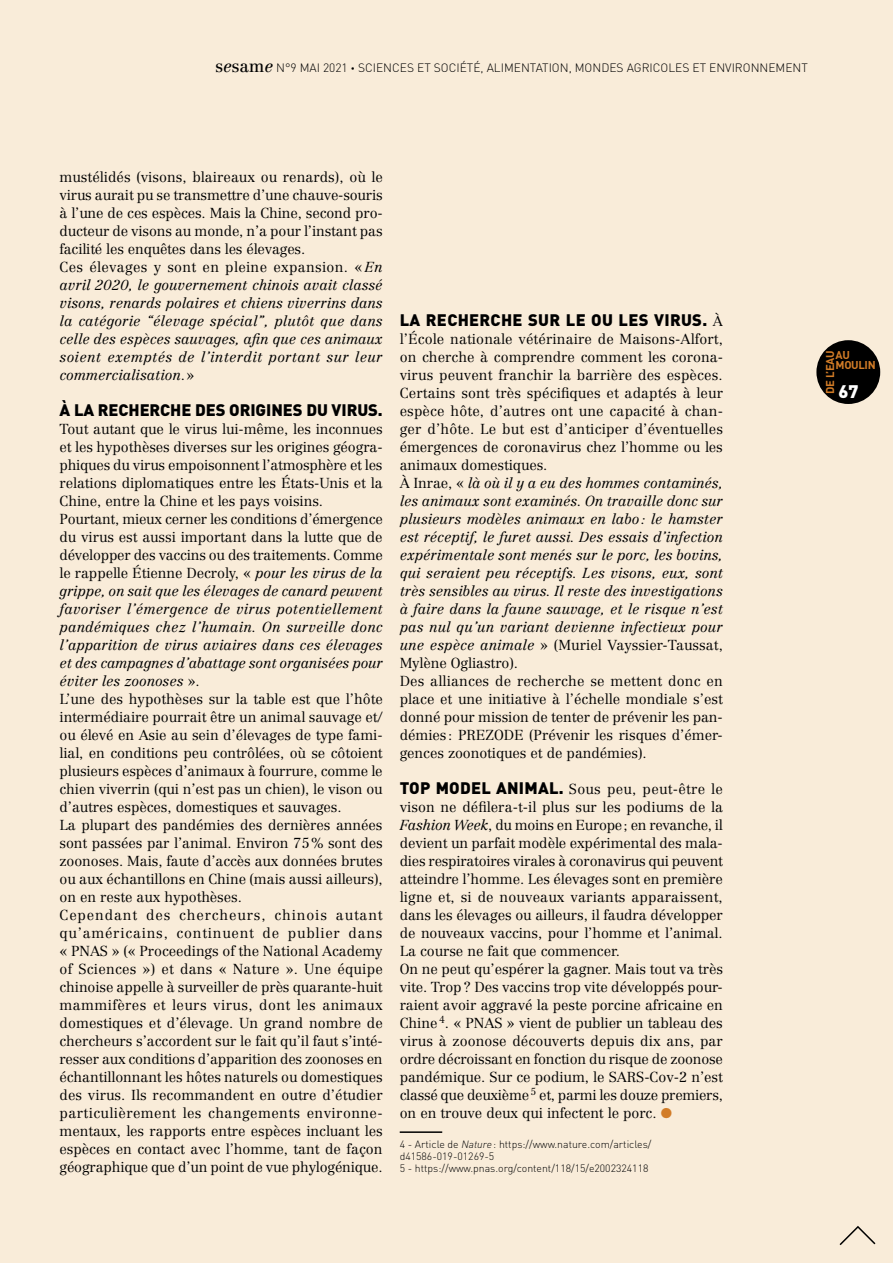
<style>
.page{position:relative;width:893px;height:1263px;background:#f9ecd9}
.page>*{position:absolute;margin:0;border:0;box-sizing:border-box;transform-origin:0 0}
.t1{font:900 18px "DIN";color:#fff}
.t2{font:900 16.5px "DIN";letter-spacing:-.005em;color:#000}
.t3{font:900 16.5px "DIN";letter-spacing:.02em;color:#000}
.t4{font:300 14.25px/18px "Centennial";letter-spacing:-.005em;color:#000}
.t5{font:300 12px "DIN";color:#000}
.t6{font:700 11.25px/9.8px "DIN";letter-spacing:-.03em;color:#d27c27}
.t7{font:300 10.5px/12px "DIN";color:#000}
.s1{font-family:"Centennial";font-weight:400;font-size:16.65px}
.s2{font-family:"Centennial";font-weight:400;font-style:italic;font-size:16.65px}
.s3{font-size:7.5px}
.s4{font-style:italic}
.s5{font-family:"Centennial";font-weight:300;font-size:14.25px}
.s6{font-family:"DIN";font-weight:900;font-size:16.5px}
.s7{color:#d27c27}
</style>
<div class="page">
<div style="left:816px;top:340px;width:64px;height:64px;background:#000;border-radius:50%"></div>
<hr style="left:400px;top:1131px;width:42px;height:2px;background:#000">
<svg style="left:839px;top:1226px;width:37px;height:20px"></svg>
<p class="t5" style="left:215px;top:61px;width:594px"><span class="s1">s</span><span class="s2">e</span><span class="s1">sam</span><span class="s2">e</span> N°9 MAI 2021 <span class="s3">•</span> SCIENCES ET SOCIÉTÉ, ALIMENTATION, MONDES AGRICOLES ET ENVIRONNEMENT</p>
<p class="t4" style="left:60px;top:168px;width:325px">mustélidés (visons, blaireaux ou renards), où le virus aurait pu se transmettre d’une chauve-souris à l’une de ces espèces. Mais la Chine, second pro&shy;ducteur de visons au monde, n’a pour l’instant pas facilité les enquêtes dans les élevages.<br>Ces élevages y sont en pleine expansion. « <span class="s4">En avril 2020, le gouvernement chinois avait classé visons, renards polaires et chiens viverrins dans la catégorie “élevage spécial”, plutôt que dans celle des espèces sauvages, afin que ces animaux soient exemptés de l’interdit portant sur leur commercialisation</span>.»</p>
<p class="t2" style="left:60px;top:399px;width:325px">À LA RECHERCHE DES ORIGINES DU VIRUS.</p>
<p class="t4" style="left:60px;top:420px;width:325px">Tout autant que le virus lui-même, les inconnues et les hypothèses diverses sur les origines géogra&shy;phiques du virus empoisonnent l’atmosphère et les relations diplomatiques entre les États-Unis et la Chine, entre la Chine et les pays voisins.<br>Pourtant, mieux cerner les conditions d’émergence du virus est aussi important dans la lutte que de développer des vaccins ou des traitements. Comme le rappelle Étienne Decroly, « <span class="s4">pour les virus de la grippe, on sait que les élevages de canard peuvent favoriser l’émergence de virus potentiellement pandémiques chez l’humain. On surveille donc l’apparition de virus aviaires dans ces élevages et des campagnes d’abattage sont organisées pour éviter les zoonoses</span> ».<br>L’une des hypothèses sur la table est que l’hôte intermédiaire pourrait être un animal sauvage et/ ou élevé en Asie au sein d’élevages de type fami&shy;lial, en conditions peu contrôlées, où se côtoient plusieurs espèces d’animaux à fourrure, comme le chien viverrin (qui n’est pas un chien), le vison ou d’autres espèces, domestiques et sauvages.<br>La plupart des pandémies des dernières années sont passées par l’animal. Environ 75% sont des zoonoses. Mais, faute d’accès aux données brutes ou aux échantillons en Chine (mais aussi ailleurs), on en reste aux hypothèses.<br>Cependant des chercheurs, chinois autant qu’américains, continuent de publier dans « PNAS » (« Proceedings of the National Academy of Sciences ») et dans « Nature ». Une équipe chinoise appelle à surveiller de près quarante-huit mammifères et leurs virus, dont les animaux domestiques et d’élevage. Un grand nombre de chercheurs s’accordent sur le fait qu’il faut s’inté&shy;resser aux conditions d’apparition des zoonoses en échantillonnant les hôtes naturels ou domestiques des virus. Ils recommandent en outre d’étudier particulièrement les changements environne&shy;mentaux, les rapports entre espèces incluant les espèces en contact avec l’homme, tant de façon géographique que d’un point de vue phylogénique.</p>
<p class="t3" style="left:400px;top:309px;width:325px">LA RECHERCHE SUR LE OU LES VIRUS. <span class="s5">À</span></p>
<p class="t4" style="left:400px;top:330px;width:325px">l’École nationale vétérinaire de Maisons-Alfort, on cherche à comprendre comment les corona&shy;virus peuvent franchir la barrière des espèces.<br>Certains sont très spécifiques et adaptés à leur espèce hôte, d’autres ont une capacité à chan&shy;ger d’hôte. Le but est d’anticiper d’éventuelles émergences de coronavirus chez l’homme ou les animaux domestiques.<br>À Inrae, « <span class="s4">là où il y a eu des hommes contaminés, les animaux sont examinés. On travaille donc sur plusieurs modèles animaux en labo: le hamster est réceptif, le furet aussi. Des essais d’infection expérimentale sont menés sur le porc, les bovins, qui seraient peu réceptifs. Les visons, eux, sont très sensibles au virus. Il reste des investigations à faire dans la faune sauvage, et le risque n’est pas nul qu’un variant devienne infectieux pour une espèce animale</span> » (Muriel Vayssier-Taussat, Mylène Ogliastro).<br>Des alliances de recherche se mettent donc en place et une initiative à l’échelle mondiale s’est donné pour mission de tenter de prévenir les pan&shy;démies : PREZODE (Prévenir les risques d’émer&shy;gences zoonotiques et de pandémies).</p>
<p class="t4" style="left:400px;top:780px;width:325px"><span class="s6">TOP MODEL ANIMAL.</span> Sous peu, peut-être le vison ne défilera-t-il plus sur les podiums de la <span class="s4">Fashion Week</span>, du moins en Europe; en revanche, il devient un parfait modèle expérimental des mala&shy;dies respiratoires virales à coronavirus qui peuvent atteindre l’homme. Les élevages sont en première ligne et, si de nouveaux variants apparaissent, dans les élevages ou ailleurs, il faudra développer de nouveaux vaccins, pour l’homme et l’animal.<br>La course ne fait que commencer.<br>On ne peut qu’espérer la gagner. Mais tout va très vite. Trop? Des vaccins trop vite développés pour&shy;raient avoir aggravé la peste porcine africaine en Chine <sup>4</sup>. « PNAS » vient de publier un tableau des virus à zoonose découverts depuis dix ans, par ordre décroissant en fonction du risque de zoonose pandémique. Sur ce podium, le SARS-Cov-2 n’est classé que deuxième<sup>5</sup> et, parmi les douze premiers, on en trouve deux qui infectent le porc. <span class="s7">●</span></p>
<p class="t7" style="left:400px;top:1138px;width:253px">4 - Article de <span class="s4">Nature</span> : https://www.nature.com/articles/ d41586-019-01269-5<br>5 - https://www.pnas.org/content/118/15/e2002324118</p>
<p class="t6" style="left:825px;top:394px;width:45px;rotate:-90deg">DE L’EAU</p>
<p class="t6" style="left:836px;top:350px;width:42px">AU<br>MOULIN</p>
<p class="t1" style="left:838px;top:379px;width:22px">67</p>
</div>
